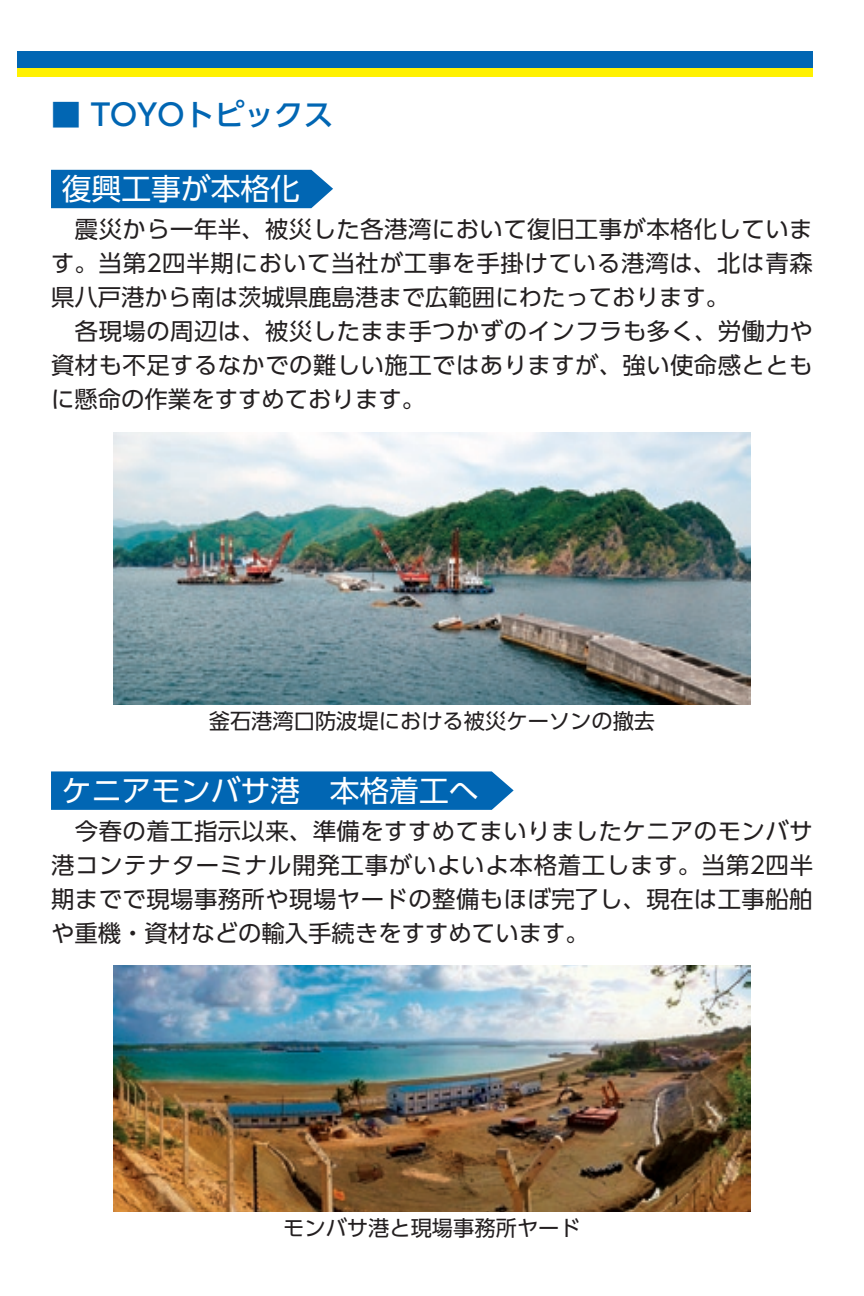
<style>
.page{position:relative;width:864px;height:1296px;background:#fff}
.page>*{position:absolute;margin:0;border:0;box-sizing:border-box;transform-origin:0 0}
.t1{font:29.7px "UD Shin Go Pro";color:#fff}
.t2{font:500 29.7px "UD Shin Go Pro";color:#0166b3}
.t3{font:23.4px/33.9px "UD Shin Go Pro";letter-spacing:.02em;color:#231f20}
.t4{font:21.3px "UD Shin Go Pro";color:#231f20}
</style>
<div class="page">
<div style="left:17px;top:51px;width:796px;height:17px;background:#0166b3"></div>
<div style="left:17px;top:68px;width:796px;height:9px;background:#fff101"></div>
<div style="left:51px;top:170px;width:282px;height:38px;background:#0166b3"></div>
<svg style="left:51px;top:771px;width:463px;height:39px;background:#0a6bb5"></svg>
<img style="left:113px;top:432px;width:638px;height:272px">
<img style="left:113px;top:965px;width:638px;height:247px">
<p class="t2" style="left:51px;top:91px;width:284px">■ TOYOトピックス</p>
<p class="t1" style="left:62px;top:165px;width:240px">復興工事が本格化</p>
<p class="t3" style="left:51px;top:212px;width:763px">　震災から一年半、被災した各港湾において復旧工事が本格化しています。当第2四半期において当社が工事を手掛けている港湾は、北は青森県八戸港から南は茨城県鹿島港まで広範囲にわたっております。<br>　各現場の周辺は、被災したまま手つかずのインフラも多く、労働力や資材も不足するなかでの難しい施工ではありますが、強い使命感とともに懸命の作業をすすめております。</p>
<p class="t4" style="left:209px;top:703px;width:448px">釜石港湾口防波堤における被災ケーソンの撤去</p>
<p class="t1" style="left:62px;top:766px;width:418px">ケニアモンバサ港　本格着工へ</p>
<p class="t3" style="left:51px;top:813px;width:764px;text-align:justify">　今春の着工指示以来、準備をすすめてまいりましたケニアのモンバサ港コンテナターミナル開発工事がいよいよ本格着工します。当第2四半期までで現場事務所や現場ヤードの整備もほぼ完了し、現在は工事船舶や重機・資材などの輸入手続きをすすめています。</p>
<p class="t4" style="left:283px;top:1211px;width:299px">モンバサ港と現場事務所ヤード</p>
</div>
